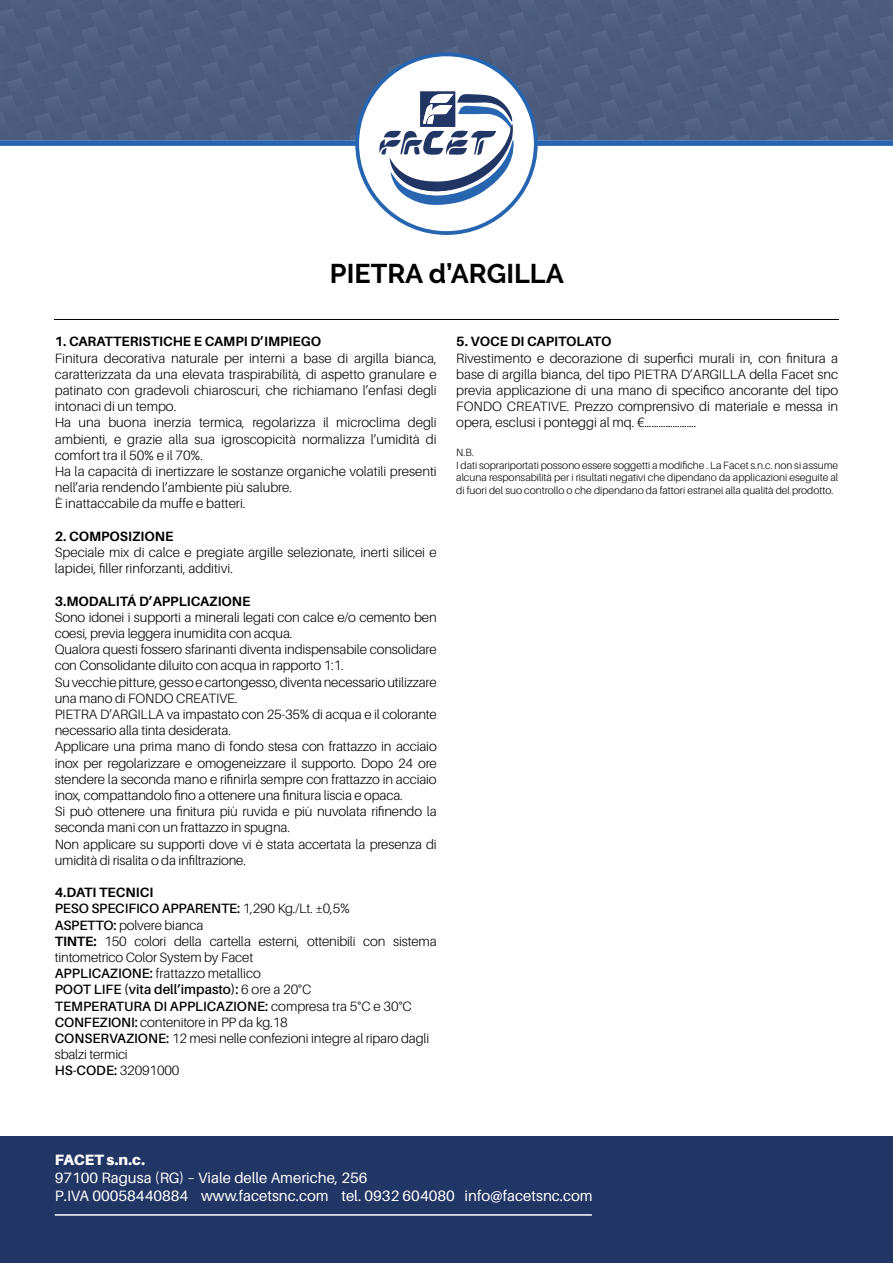
<style>
.page{position:relative;width:893px;height:1263px;background:#fff}
.page>*{position:absolute;margin:0;border:0;box-sizing:border-box;transform-origin:0 0}
.t1{font:700 27px "Raleway";color:#000}
.t2{font:15px/18px "Aileron";color:#fff}
.t3{font:900 15px "Aileron";letter-spacing:-.01em;color:#fff}
.t4{font:300 13.5px/16.2px "Aileron";letter-spacing:-.01em;color:#000}
.t5{font:700 13.5px "Aileron";color:#000}
.t6{font:300 10.5px/12.6px "Aileron";color:#000}
.s1{font-weight:700}
.s2{font-weight:600}
</style>
<div class="page">
<div style="left:0;top:1136px;width:893px;height:127px;background:#213665"></div>
<svg style="left:0;top:0;width:893px;height:205px"></svg>
<hr style="left:54px;top:319px;width:785px;height:1px;background:#000">
<hr style="left:55px;top:1214px;width:537px;height:2px;background:#fff">
<h1 class="t1" style="left:330px;top:258px;width:235px">PIETRA d’ARGILLA</h1>
<p class="t5" style="left:55px;top:334px;width:268px">1. CARATTERISTICHE E CAMPI D’IMPIEGO</p>
<p class="t4" style="left:55px;top:350px;width:383px">Finitura decorativa naturale per interni a base di argilla bianca, caratterizzata da una elevata traspirabilità, di aspetto granulare e patinato con gradevoli chiaroscuri, che richiamano l’enfasi degli intonaci di un tempo.<br>Ha una buona inerzia termica, regolarizza il microclima degli ambienti, e grazie alla sua igroscopicità normalizza l’umidità di comfort tra il 50% e il 70%.<br>Ha la capacità di inertizzare le sostanze organiche volatili presenti nell’aria rendendo l’ambiente più salubre.<br>È inattaccabile da muffe e batteri.</p>
<p class="t5" style="left:55px;top:528px;width:120px">2. COMPOSIZIONE</p>
<p class="t4" style="left:55px;top:544px;width:383px">Speciale mix di calce e pregiate argille selezionate, inerti silicei e lapidei, filler rinforzanti, additivi.</p>
<p class="t5" style="left:55px;top:593px;width:197px">3.MODALITÁ D’APPLICAZIONE</p>
<p class="t4" style="left:55px;top:609px;width:384px">Sono idonei i supporti a minerali legati con calce e/o cemento ben coesi, previa leggera inumidita con acqua.<br>Qualora questi fossero sfarinanti diventa indispensabile consolidare con Consolidante diluito con acqua in rapporto 1:1.<br>Su vecchie pitture, gesso e cartongesso, diventa necessario utilizzare una mano di FONDO CREATIVE.<br>PIETRA D’ARGILLA va impastato con 25-35% di acqua e il colorante necessario alla tinta desiderata.<br>Applicare una prima mano di fondo stesa con frattazzo in acciaio inox per regolarizzare e omogeneizzare il supporto. Dopo 24 ore stendere la seconda mano e rifinirla sempre con frattazzo in acciaio inox, compattandolo fino a ottenere una finitura liscia e opaca.<br>Si può ottenere una finitura più ruvida e più nuvolata rifinendo la seconda mani con un frattazzo in spugna.<br>Non applicare su supporti dove vi è stata accertata la presenza di umidità di risalita o da infiltrazione.</p>
<p class="t4" style="left:55px;top:884px;width:383px"><span class="s1">4.DATI TECNICI<br></span><span class="s2">PESO SPECIFICO APPARENTE:</span> 1,290 Kg./Lt. ±0,5%<br><span class="s2">ASPETTO:</span> polvere bianca<br><span class="s1">TINTE:</span> 150 colori della cartella esterni, ottenibili con sistema tintometrico Color System by Facet<br><span class="s2">APPLICAZIONE:</span> frattazzo metallico<br><span class="s2">POOT LIFE (vita dell’impasto):</span> 6 ore a 20°C<br><span class="s2">TEMPERATURA DI APPLICAZIONE:</span> compresa tra 5°C e 30°C <span class="s2">CONFEZIONI:</span> contenitore in PP da kg.18<br><span class="s2">CONSERVAZIONE:</span> 12 mesi nelle confezioni integre al riparo dagli sbalzi termici<br><span class="s2">HS-CODE:</span> 32091000</p>
<p class="t5" style="left:456px;top:334px;width:157px">5. VOCE DI CAPITOLATO</p>
<p class="t4" style="left:456px;top:350px;width:383px;text-align:justify">Rivestimento e decorazione di superfici murali in, con finitura a base di argilla bianca, del tipo PIETRA D’ARGILLA della Facet snc previa applicazione di una mano di specifico ancorante del tipo FONDO CREATIVE. Prezzo comprensivo di materiale e messa in opera, esclusi i ponteggi al mq. €………………….</p>
<p class="t6" style="left:456px;top:446px;width:383px">N.B.<br>I dati soprariportati possono essere soggetti a modifiche . La Facet s.n.c. non si assume alcuna responsabilità per i risultati negativi che dipendano da applicazioni eseguite al di fuori del suo controllo o che dipendano da fattori estranei alla qualità del prodotto.</p>
<p class="t3" style="left:55px;top:1151px;width:92px">FACET s.n.c.</p>
<p class="t2" style="left:55px;top:1169px;width:539px">97100 Ragusa (RG) – Viale delle Americhe, 256<br>P.IVA 00058440884 www.facetsnc.com tel. 0932 604080 info@facetsnc.com</p>
</div>
